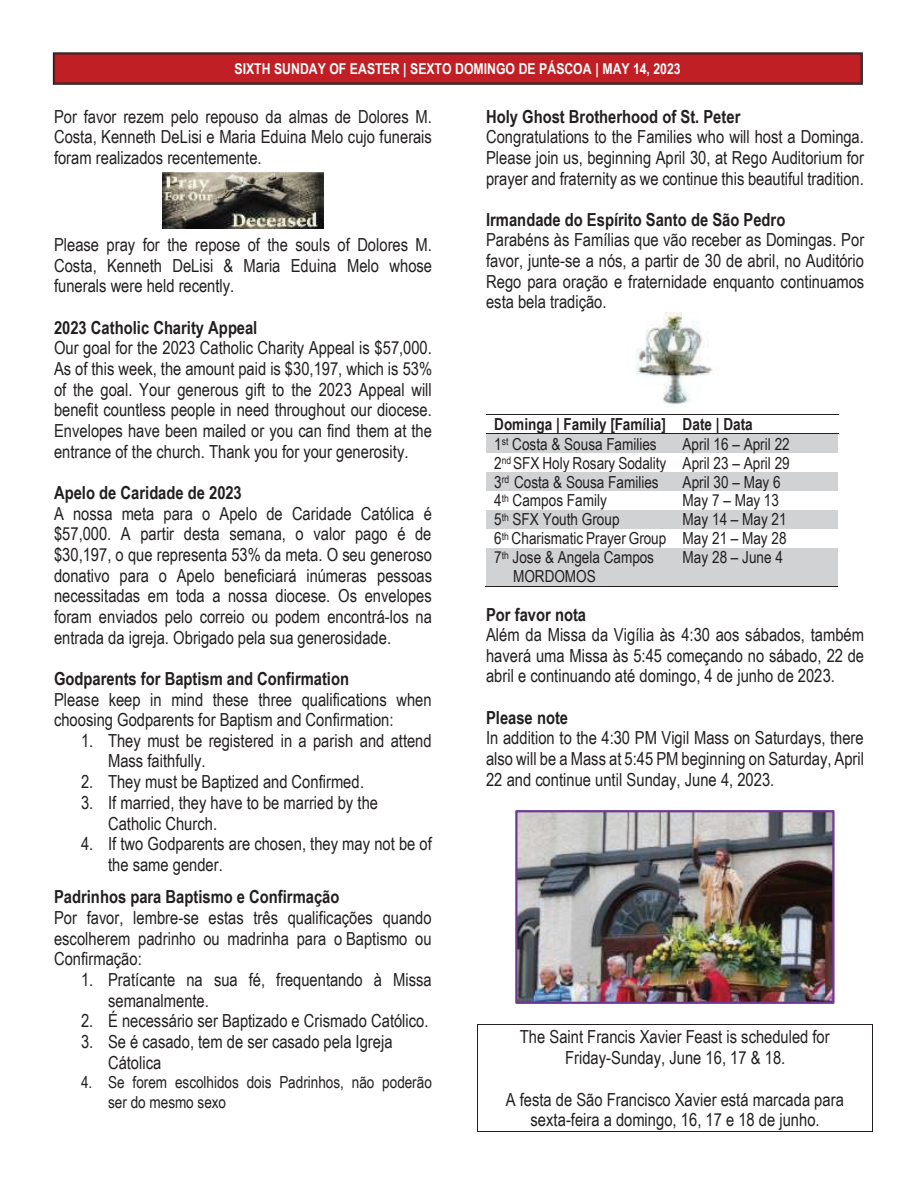
<style>
.page{position:relative;width:918px;height:1188px;background:#fff}
.page>*{position:absolute;margin:0;border:0;box-sizing:border-box;transform-origin:0 0}
.t1{font:18px/20.7px "Arial Narrow";color:#231f20;text-align:justify}
.t2{font:700 18px "Arial Narrow";color:#231f20}
.t3{font:16.5px/18.9px "Arial Narrow";color:#231f20}
.t4{font:700 16.5px/19.6px "Arial Narrow";color:#231f20}
.t5{font:700 15px "Arial Narrow";color:#fff}
.s1{font-weight:400}
</style>
<div class="page">
<svg style="left:53px;top:52px;width:810px;height:33px;background:#ae2327"></svg>
<hr style="left:486px;top:414px;width:352px;height:1px;background:#231f20">
<div style="left:486px;top:434px;width:189px;height:19px;background:#d1d2d4"></div>
<div style="left:675px;top:434px;width:163px;height:19px;background:#d1d2d4"></div>
<hr style="left:486px;top:434px;width:352px;height:1px;background:#231f20">
<div style="left:486px;top:472px;width:189px;height:19px;background:#d1d2d4"></div>
<div style="left:675px;top:472px;width:163px;height:19px;background:#d1d2d4"></div>
<div style="left:486px;top:510px;width:189px;height:19px;background:#d1d2d4"></div>
<div style="left:675px;top:510px;width:163px;height:19px;background:#d1d2d4"></div>
<div style="left:486px;top:548px;width:189px;height:38px;background:#d1d2d4"></div>
<div style="left:675px;top:548px;width:163px;height:38px;background:#d1d2d4"></div>
<hr style="left:485px;top:586px;width:190px;height:1px;background:#231f20">
<hr style="left:673px;top:586px;width:165px;height:1px;background:#231f20">
<hr style="left:477px;top:1024px;width:396px;height:1px;background:#231f20">
<hr style="left:477px;top:1131px;width:396px;height:1px;background:#231f20">
<svg style="left:477px;top:1025px;width:1px;height:106px"></svg>
<svg style="left:872px;top:1025px;width:1px;height:106px"></svg>
<img style="left:162px;top:173px;width:162px;height:56px">
<img style="left:636px;top:312px;width:78px;height:95px">
<img style="left:518px;top:813px;width:314px;height:188px">
<div style="left:515px;top:810px;width:320px;height:194px;border:2px solid #6e3996"></div>
<p class="t5" style="left:235px;top:60px;width:448px">SIXTH SUNDAY OF EASTER | SEXTO DOMINGO DE PÁSCOA | MAY 14, 2023</p>
<p class="t1" style="left:54px;top:106px;width:380px">Por favor rezem pelo repouso da almas de Dolores M.<br>Costa, Kenneth DeLisi e Maria Eduina Melo cujo funerais foram realizados recentemente.</p>
<p class="t2" style="left:486px;top:106px;width:256px">Holy Ghost Brotherhood of St. Peter</p>
<p class="t1" style="left:486px;top:126px;width:380px">Congratulations to the Families who will host a Dominga.<br>Please join us, beginning April 30, at Rego Auditorium for prayer and fraternity as we continue this beautiful tradition.</p>
<p class="t2" style="left:486px;top:209px;width:301px">Irmandade do Espírito Santo de São Pedro</p>
<p class="t1" style="left:486px;top:230px;width:380px">Parabéns às Famílias que vão receber as Domingas. Por favor, junte-se a nós, a partir de 30 de abril, no Auditório Rego para oração e fraternidade enquanto continuamos esta bela tradição.</p>
<p class="t1" style="left:54px;top:234px;width:380px">Please pray for the repose of the souls of Dolores M.<br>Costa, Kenneth DeLisi &amp; Maria Eduina Melo whose funerals were held recently.</p>
<p class="t2" style="left:54px;top:317px;width:205px">2023 Catholic Charity Appeal</p>
<p class="t1" style="left:54px;top:337px;width:380px">Our goal for the 2023 Catholic Charity Appeal is $57,000.<br>As of this week, the amount paid is $30,197, which is 53% of the goal. Your generous gift to the 2023 Appeal will benefit countless people in need throughout our diocese.<br>Envelopes have been mailed or you can find them at the entrance of the church. Thank you for your generosity.</p>
<p class="t2" style="left:54px;top:482px;width:189px">Apelo de Caridade de 2023</p>
<p class="t1" style="left:54px;top:503px;width:380px">A nossa meta para o Apelo de Caridade Católica é $57,000. A partir desta semana, o valor pago é de $30,197, o que representa 53% da meta. O seu generoso donativo para o Apelo beneficiará inúmeras pessoas necessitadas em toda a nossa diocese. Os envelopes foram enviados pelo correio ou podem encontrá-los na entrada da igreja. Obrigado pela sua generosidade.</p>
<p class="t2" style="left:54px;top:668px;width:297px">Godparents for Baptism and Confirmation</p>
<p class="t1" style="left:54px;top:689px;width:379px">Please keep in mind these three qualifications when choosing Godparents for Baptism and Confirmation:</p>
<p class="t1" style="left:108px;top:730px;width:325px;text-indent:-27px">1. They must be registered in a parish and attend<br>Mass faithfully.</p>
<p class="t1" style="left:81px;top:771px;width:285px">2. They must be Baptized and Confirmed.</p>
<p class="t1" style="left:108px;top:792px;width:272px;text-indent:-27px">3. If married, they have to be married by the<br>Catholic Church.</p>
<p class="t1" style="left:108px;top:833px;width:325px;text-indent:-27px">4. If two Godparents are chosen, they may not be of the same gender.</p>
<p class="t2" style="left:54px;top:887px;width:287px">Padrinhos para Baptismo e Confirmação</p>
<p class="t1" style="left:54px;top:907px;width:379px">Por favor, lembre-se estas três qualificações quando escolherem padrinho ou madrinha para o Baptismo ou Confirmação:</p>
<p class="t1" style="left:108px;top:969px;width:325px;text-indent:-27px">1. Pratícante na sua fé, frequentando à Missa semanalmente.</p>
<p class="t1" style="left:81px;top:1011px;width:349px">2. É necessário ser Baptizado e Crismado Católico.</p>
<p class="t1" style="left:108px;top:1031px;width:286px;text-indent:-27px">3. Se é casado, tem de ser casado pela Igreja<br>Cátolica</p>
<p class="t3" style="left:108px;top:1072px;width:325px;line-height:20.4px;text-indent:-27px">4. Se forem escolhidos dois Padrinhos, não poderão ser do mesmo sexo</p>
<p class="t4" style="left:494px;top:414px;width:260px">Dominga | Family [Família] Date | Data<br><span class="s1">1</span><sup>st</sup> <span class="s1">Costa &amp; Sousa Families</span></p>
<p class="t3" style="left:494px;top:434px;width:297px;text-align:justify;text-indent:188px">April 16 – April 22<br>2<sup>nd</sup> SFX Holy Rosary Sodality April 23 – April 29<br>3<sup>rd</sup> Costa &amp; Sousa Families</p>
<p class="t3" style="left:683px;top:472px;width:99px">April 30 – May 6</p>
<p class="t3" style="left:494px;top:491px;width:114px">4<sup>th</sup> Campos Family</p>
<p class="t3" style="left:683px;top:491px;width:98px">May 7 – May 13</p>
<p class="t3" style="left:494px;top:510px;width:127px">5<sup>th</sup> SFX Youth Group</p>
<p class="t3" style="left:683px;top:510px;width:106px">May 14 – May 21</p>
<p class="t3" style="left:494px;top:529px;width:294px">6<sup>th</sup> Charismatic Prayer Group May 21 – May 28</p>
<p class="t3" style="left:494px;top:548px;width:161px">7<sup>th</sup> Jose &amp; Angela Campos</p>
<p class="t3" style="left:513px;top:567px;width:84px">MORDOMOS</p>
<p class="t3" style="left:683px;top:548px;width:102px">May 28 – June 4</p>
<p class="t2" style="left:486px;top:604px;width:102px">Por favor nota</p>
<p class="t1" style="left:486px;top:624px;width:380px">Além da Missa da Vigília às 4:30 aos sábados, também haverá uma Missa às 5:45 começando no sábado, 22 de abril e continuando até domingo, 4 de junho de 2023.</p>
<p class="t2" style="left:486px;top:707px;width:84px">Please note</p>
<p class="t1" style="left:486px;top:728px;width:379px">In addition to the 4:30 PM Vigil Mass on Saturdays, there also will be a Mass at 5:45 PM beginning on Saturday, April 22 and continue until Sunday, June 4, 2023.</p>
<p class="t1" style="left:520px;top:1027px;width:311px;text-align:center">The Saint Francis Xavier Feast is scheduled for<br>Friday-Sunday, June 16, 17 &amp; 18.</p>
<p class="t1" style="left:506px;top:1089px;width:339px;text-align:center">A festa de São Francisco Xavier está marcada para sexta-feira a domingo, 16, 17 e 18 de junho.</p>
</div>
